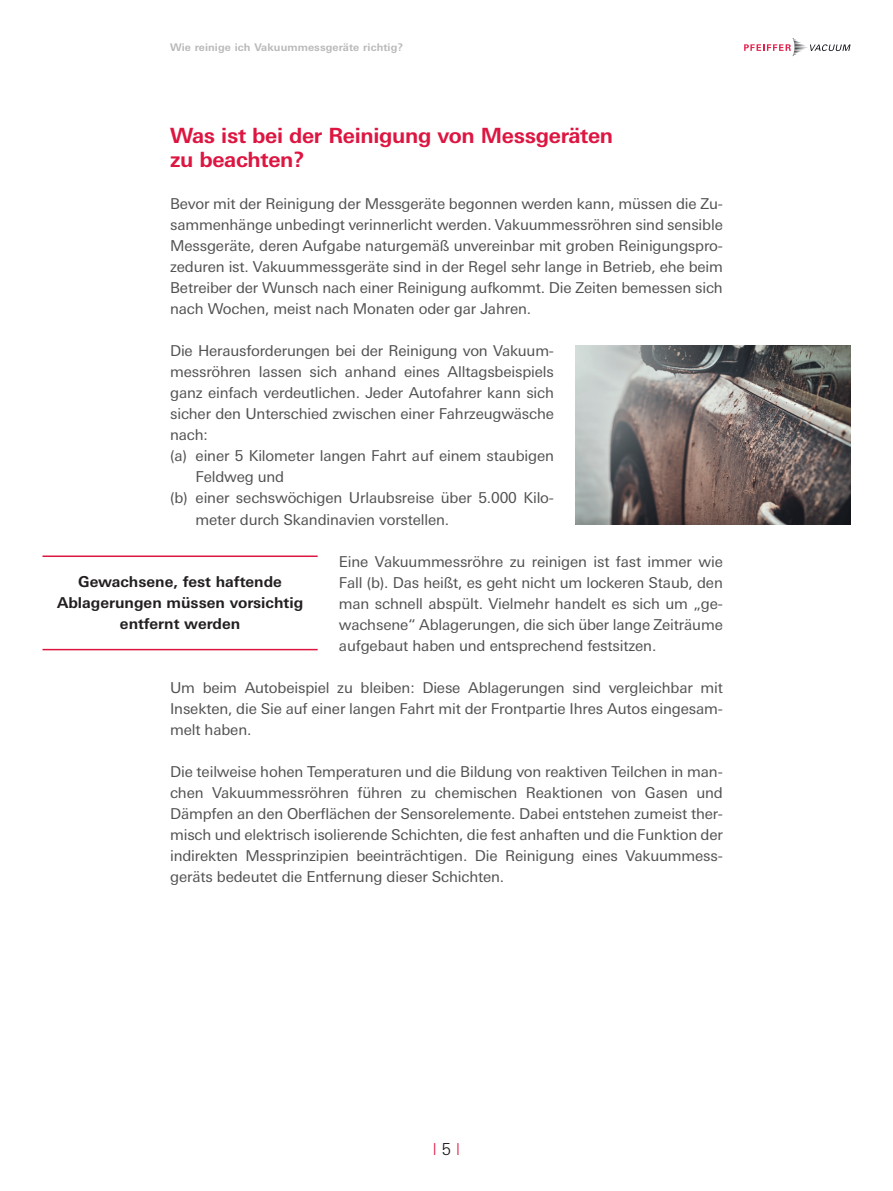
<style>
.page{position:relative;width:893px;height:1191px;background:#fff}
.page>*{position:absolute;margin:0;border:0;box-sizing:border-box;transform-origin:0 0}
.t1{font:700 21px/24px "Univers Next W1 G";letter-spacing:-.015em;color:#dd1541}
.t2{font:300 16.5px "Univers Next W1 G";color:#dd1541}
.t3{font:15px/21px "Univers Next W1 G";letter-spacing:-.01em;color:#515151;text-align:justify}
.t4{font:700 15px/21px "Univers Next W1 G";color:#231f20;text-align:center}
.t5{font:700 10.5px "Univers Next W1 G";letter-spacing:.01em;color:#b9b9b9}
.s1{color:#1a171b}
</style>
<div class="page">
<svg style="left:744px;top:38px;width:106px;height:18px"></svg>
<img style="left:575px;top:345px;width:275px;height:179px">
<hr style="left:43px;top:555px;width:275px;height:2px;background:#dd1541">
<hr style="left:43px;top:649px;width:275px;height:1px;background:#dd1541">
<p class="t5" style="left:170px;top:41px;width:235px">Wie reinige ich Vakuummessgeräte richtig?</p>
<h1 class="t1" style="left:170px;top:124px;width:445px">Was ist bei der Reinigung von Messgeräten zu beachten?</h1>
<p class="t3" style="left:170px;top:194px;width:554px">Bevor mit der Reinigung der Messgeräte begonnen werden kann, müssen die Zu&shy;sammenhänge unbedingt verinnerlicht werden. Vakuummessröhren sind sensible Messgeräte, deren Aufgabe naturgemäß unvereinbar mit groben Reinigungspro&shy;zeduren ist. Vakuummessgeräte sind in der Regel sehr lange in Betrieb, ehe beim Betreiber der Wunsch nach einer Reinigung aufkommt. Die Zeiten bemessen sich nach Wochen, meist nach Monaten oder gar Jahren.</p>
<p class="t3" style="left:170px;top:341px;width:385px">Die Herausforderungen bei der Reinigung von Vakuum-</p>
<p class="t3" style="left:170px;top:362px;width:385px">messröhren lassen sich anhand eines Alltagsbeispiels</p>
<p class="t3" style="left:170px;top:383px;width:385px">ganz einfach verdeutlichen. Jeder Autofahrer kann sich</p>
<p class="t3" style="left:170px;top:404px;width:385px">sicher den Unterschied zwischen einer Fahrzeugwäsche</p>
<p class="t3" style="left:170px;top:425px;width:39px">nach:</p>
<p class="t3" style="left:170px;top:446px;width:385px">(a) einer 5 Kilometer langen Fahrt auf einem staubigen</p>
<p class="t3" style="left:196px;top:467px;width:90px">Feldweg und</p>
<p class="t3" style="left:170px;top:488px;width:385px">(b) einer sechswöchigen Urlaubsreise über 5.000 Kilo-</p>
<p class="t3" style="left:196px;top:509px;width:255px">meter durch Skandinavien vorstellen.</p>
<p class="t3" style="left:339px;top:551px;width:385px">Eine Vakuummessröhre zu reinigen ist fast immer wie Fall (b). Das heißt, es geht nicht um lockeren Staub, den man schnell abspült. Vielmehr handelt es sich um „ge&shy;wachsene“ Ablagerungen, die sich über lange Zeiträume aufgebaut haben und entsprechend festsitzen.</p>
<p class="t3" style="left:170px;top:677px;width:554px">Um beim Autobeispiel zu bleiben: Diese Ablagerungen sind vergleichbar mit Insekten, die Sie auf einer langen Fahrt mit der Frontpartie Ihres Autos eingesam&shy;melt haben.</p>
<p class="t3" style="left:170px;top:761px;width:554px">Die teilweise hohen Temperaturen und die Bildung von reaktiven Teilchen in man&shy;chen Vakuummessröhren führen zu chemischen Reaktionen von Gasen und Dämpfen an den Oberflächen der Sensorelemente. Dabei entstehen zumeist ther&shy;misch und elektrisch isolierende Schichten, die fest anhaften und die Funktion der indirekten Messprinzipien beeinträchtigen. Die Reinigung eines Vakuummess&shy;geräts bedeutet die Entfernung dieser Schichten.</p>
<p class="t4" style="left:57px;top:571px;width:248px">Gewachsene, fest haftende<br>Ablagerungen müssen vorsichtig entfernt werden</p>
<p class="t2" style="left:433px;top:1139px;width:29px">l <span class="s1">5</span> l</p>
</div>
